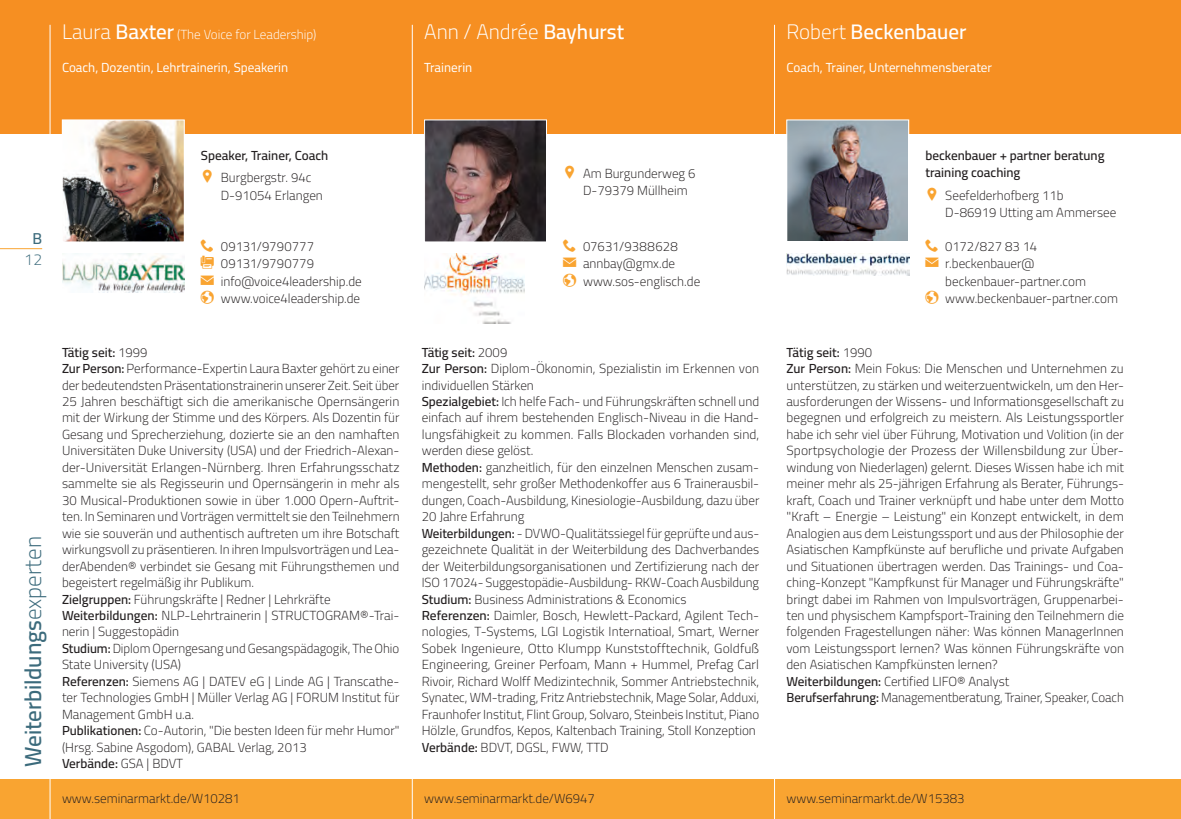
<style>
.page{position:relative;width:1181px;height:819px;background:#fff}
.page>*{position:absolute;margin:0;border:0;box-sizing:border-box;transform-origin:0 0}
.t1{font:600 23.28px "Cairo";letter-spacing:-.005em;color:#3c6b7c}
.t2{font:300 21px "Cairo";color:#fff}
.t3{font:600 21px "Cairo";color:#fff}
.t4{font:300 15.75px "Cairo";color:#3c6b7c}
.t5{font:600 15.75px "Cairo";color:#3c6b7c}
.t6{font:300 13.12px/16.4px "Cairo";color:#231f20}
.t7{font:13.12px "Cairo";color:#fff}
.t8{font:600 13.12px/17.5px "Cairo";color:#231f20}
.t9{font:300 13.12px "Cairo";color:#fff}
.s1{font-size:21px}
.s2{font-weight:600;font-size:21px}
.s3{font-weight:600}
.s4{font-weight:300}
</style>
<div class="page">
<div style="left:0;top:0;width:1181px;height:134px;background:#f68f22"></div>
<div style="left:0;top:779px;width:1181px;height:40px;background:#f9a431"></div>
<hr style="left:0;top:248px;width:42px;height:1px;background:#f9a431">
<hr style="left:50px;top:25px;width:1px;height:794px;background:#fff">
<hr style="left:412px;top:25px;width:1px;height:794px;background:#fff">
<hr style="left:774px;top:25px;width:1px;height:794px;background:#fff">
<img style="left:786px;top:119px;width:123px;height:122px">
<img style="left:786px;top:253px;width:123px;height:22px">
<svg style="left:424px;top:119px;width:123px;height:123px;background:#59494a"></svg>
<img style="left:424px;top:253px;width:100px;height:70px">
<img style="left:61px;top:119px;width:124px;height:123px">
<img style="left:62px;top:253px;width:123px;height:39px">
<p class="t9" style="left:62px;top:25px;width:256px"><span class="s1">Laura</span> <span class="s2">Baxter</span> (The Voice for Leadership)</p>
<p class="t7" style="left:62px;top:58px;width:228px">Coach, Dozentin, Lehrtrainerin, Speakerin</p>
<h2 class="t2" style="left:424px;top:17px;width:201px">Ann / Andrée <span class="s3">Bayhurst</span></h2>
<p class="t7" style="left:424px;top:58px;width:50px">Trainerin</p>
<h2 class="t3" style="left:786px;top:17px;width:181px"><span class="s4">Robert</span> Beckenbauer</h2>
<p class="t7" style="left:786px;top:58px;width:207px">Coach, Trainer, Unternehmensberater</p>
<p class="t5" style="left:32px;top:227px;width:11px">B</p>
<p class="t4" style="left:24px;top:247px;width:20px">12</p>
<p class="t8" style="left:201px;top:147px;width:129px">Speaker, Trainer, Coach</p>
<p class="t6" style="left:221px;top:169px;width:104px;line-height:17.5px">Burgbergstr. 94c<br>D-91054 Erlangen</p>
<p class="t6" style="left:221px;top:237px;width:142px;line-height:17.5px">09131/9790777<br>09131/9790779 info@voice4leadership.de www.voice4leadership.de</p>
<h1 class="t1" style="left:16px;top:766px;width:232px;rotate:-90deg">Weiterbildungs<span class="s4">experten</span></h1>
<p class="t6" style="left:62px;top:344px;width:339px"><span class="s3">Tätig seit:</span> 1999<br><span class="s3">Zur Person:</span> Performance-Expertin Laura Baxter gehört zu einer der bedeutendsten Präsentationstrainerin unserer Zeit. Seit über 25 Jahren beschäftigt sich die amerikanische Opernsängerin mit der Wirkung der Stimme und des Körpers. Als Dozentin für Gesang und Sprecherziehung, dozierte sie an den namhaften Universitäten Duke University (USA) und der Friedrich-Alexan&shy;der-Universität Erlangen-Nürnberg. Ihren Erfahrungsschatz sammelte sie als Regisseurin und Opernsängerin in mehr als 30 Musical-Produktionen sowie in über 1.000 Opern-Auftrit&shy;ten. In Seminaren und Vorträgen vermittelt sie den Teilnehmern wie sie souverän und authentisch auftreten um ihre Botschaft wirkungsvoll zu präsentieren. In ihren Impulsvorträgen und Lea&shy;derAbenden® verbindet sie Gesang mit Führungsthemen und begeistert regelmäßig ihr Publikum.<br><span class="s3">Zielgruppen:</span> Führungskräfte | Redner | Lehrkräfte <span class="s3">Weiterbildungen:</span> NLP-Lehrtrainerin | STRUCTOGRAM®-Trai&shy;nerin | Suggestopädin<br><span class="s3">Studium:</span> Diplom Operngesang und Gesangspädagogik, The Ohio State University (USA)<br><span class="s3">Referenzen:</span> Siemens AG | DATEV eG | Linde AG | Transcathe&shy;ter Technologies GmbH | Müller Verlag AG | FORUM Institut für Management GmbH u.a.<br><span class="s3">Publikationen:</span> Co-Autorin, "Die besten Ideen für mehr Humor" (Hrsg. Sabine Asgodom), GABAL Verlag, 2013<br><span class="s3">Verbände:</span> GSA | BDVT</p>
<p class="t6" style="left:62px;top:790px;width:179px">www.seminarmarkt.de/W10281</p>
<p class="t6" style="left:583px;top:164px;width:114px;line-height:17.5px">Am Burgunderweg 6<br>D-79379 Müllheim</p>
<p class="t6" style="left:583px;top:237px;width:119px;line-height:17.5px">07631/9388628 annbay@gmx.de www.sos-englisch.de</p>
<p class="t6" style="left:422px;top:344px;width:339px"><span class="s3">Tätig seit:</span> 2009<br><span class="s3">Zur Person:</span> Diplom-Ökonomin, Spezialistin im Erkennen von individuellen Stärken<br><span class="s3">Spezialgebiet:</span> Ich helfe Fach- und Führungskräften schnell und einfach auf ihrem bestehenden Englisch-Niveau in die Hand&shy;lungsfähigkeit zu kommen. Falls Blockaden vorhanden sind, werden diese gelöst.<br><span class="s3">Methoden:</span> ganzheitlich, für den einzelnen Menschen zusam&shy;mengestellt, sehr großer Methodenkoffer aus 6 Trainerausbil&shy;dungen, Coach-Ausbildung, Kinesiologie-Ausbildung, dazu über 20 Jahre Erfahrung<br><span class="s3">Weiterbildungen:</span> - DVWO-Qualitätssiegel für geprüfte und aus&shy;gezeichnete Qualität in der Weiterbildung des Dachverbandes der Weiterbildungsorganisationen und Zertifizierung nach der ISO 17024- Suggestopädie-Ausbildung- RKW-Coach Ausbildung <span class="s3">Studium:</span> Business Administrations &amp; Economics<br><span class="s3">Referenzen:</span> Daimler, Bosch, Hewlett-Packard, Agilent Tech&shy;nologies, T-Systems, LGI Logistik Internatioal, Smart, Werner Sobek Ingenieure, Otto Klumpp Kunststofftechnik, Goldfuß Engineering, Greiner Perfoam, Mann + Hummel, Prefag Carl Rivoir, Richard Wolff Medizintechnik, Sommer Antriebstechnik, Synatec, WM-trading, Fritz Antriebstechnik, Mage Solar, Adduxi, Fraunhofer Institut, Flint Group, Solvaro, Steinbeis Institut, Piano Hölzle, Grundfos, Kepos, Kaltenbach Training, Stoll Konzeption <span class="s3">Verbände:</span> BDVT, DGSL, FWW, TTD</p>
<p class="t6" style="left:424px;top:790px;width:172px">www.seminarmarkt.de/W6947</p>
<p class="t8" style="left:925px;top:147px;width:180px">beckenbauer + partner beratung training coaching</p>
<p class="t6" style="left:945px;top:187px;width:172px;line-height:17.5px">Seefelderhofberg 11b<br>D-86919 Utting am Ammersee</p>
<p class="t6" style="left:945px;top:237px;width:174px;line-height:17.5px">0172/827 83 14 r.beckenbauer@ beckenbauer-partner.com www.beckenbauer-partner.com</p>
<p class="t6" style="left:786px;top:344px;width:339px"><span class="s3">Tätig seit:</span> 1990<br><span class="s3">Zur Person:</span> Mein Fokus: Die Menschen und Unternehmen zu unterstützen, zu stärken und weiterzuentwickeln, um den Her&shy;ausforderungen der Wissens- und Informationsgesellschaft zu begegnen und erfolgreich zu meistern. Als Leistungssportler habe ich sehr viel über Führung, Motivation und Volition (in der Sportpsychologie der Prozess der Willensbildung zur Über&shy;windung von Niederlagen) gelernt. Dieses Wissen habe ich mit meiner mehr als 25-jährigen Erfahrung als Berater, Führungs&shy;kraft, Coach und Trainer verknüpft und habe unter dem Motto "Kraft – Energie – Leistung" ein Konzept entwickelt, in dem Analogien aus dem Leistungssport und aus der Philosophie der Asiatischen Kampfkünste auf berufliche und private Aufgaben und Situationen übertragen werden. Das Trainings- und Coa&shy;ching-Konzept "Kampfkunst für Manager und Führungskräfte" bringt dabei im Rahmen von Impulsvorträgen, Gruppenarbei&shy;ten und physischem Kampfsport-Training den Teilnehmern die folgenden Fragestellungen näher: Was können ManagerInnen vom Leistungssport lernen? Was können Führungskräfte von den Asiatischen Kampfkünsten lernen?<br><span class="s3">Weiterbildungen:</span> Certified LIFO® Analyst<br><span class="s3">Berufserfahrung:</span> Managementberatung, Trainer, Speaker, Coach</p>
<p class="t6" style="left:786px;top:790px;width:179px">www.seminarmarkt.de/W15383</p>
</div>
